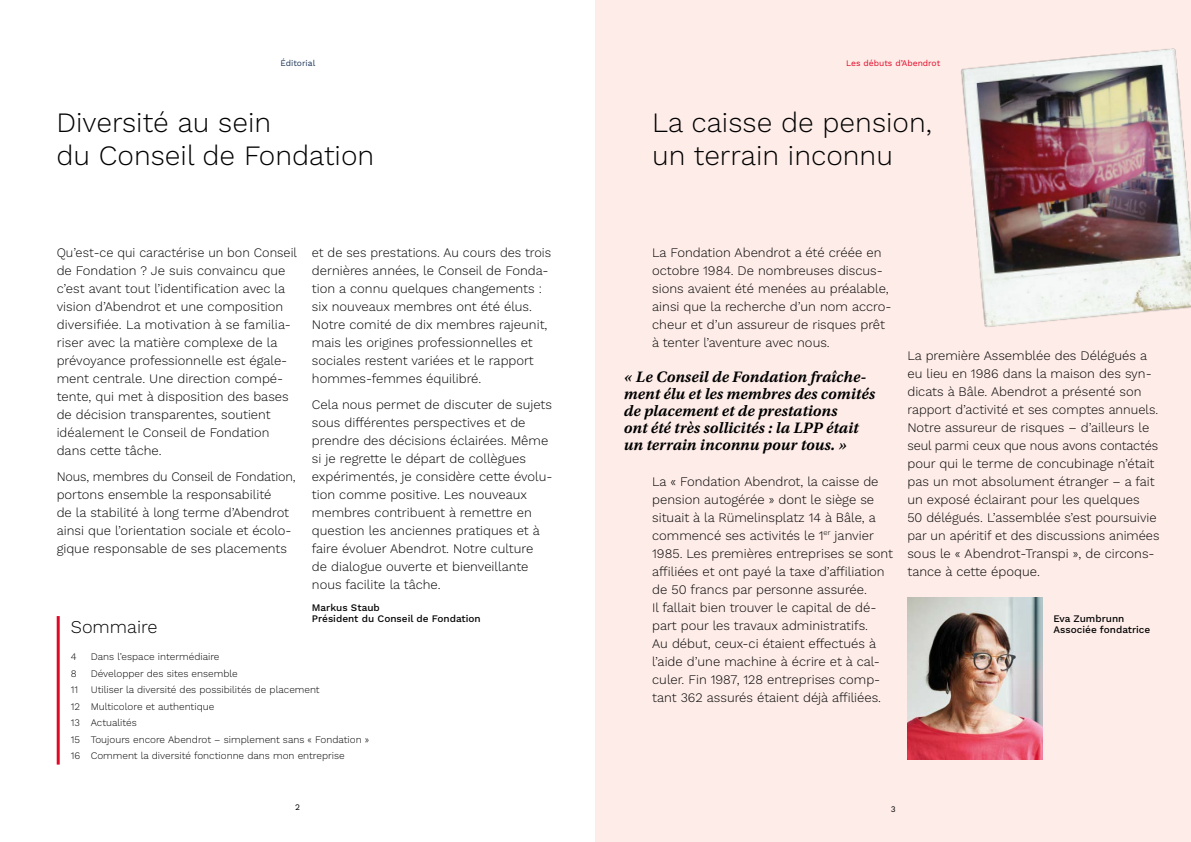
<style>
.page{position:relative;width:1191px;height:842px;background:#fff}
.page>*{position:absolute;margin:0;border:0;box-sizing:border-box;transform-origin:0 0}
.t1{font:300 28px/33px "Work Sans";color:#000}
.t2{font:300 18px "Work Sans";color:#000}
.t3{font:16px/17px "Utopia Std Semibold Capt It";color:#000}
.t4{font:300 13px/18px "Work Sans";color:#000}
.t5{font:300 10px/16.5px "Work Sans";color:#000}
.t6{font:500 10px/11px "Work Sans";color:#000}
.t7{font:8.5px "Work Sans";color:#e10727}
.t8{font:8.5px "Work Sans";color:#1a3357}
.t9{font:8.5px "Work Sans";color:#000}
</style>
<div class="page">
<div style="left:595px;top:0;width:596px;height:842px;background:#fdece7"></div>
<hr style="left:57px;top:616px;width:3px;height:149px;background:#e10727">
<img style="left:961px;top:48px;width:230px;height:279px">
<img style="left:907px;top:597px;width:135px;height:162px">
<p class="t8" style="left:280px;top:58px;width:36px">Éditorial</p>
<p class="t7" style="left:846px;top:58px;width:96px">Les débuts d’Abendrot</p>
<h1 class="t1" style="left:56px;top:107px;width:319px">Diversité au sein<br>du Conseil de Fondation</h1>
<h1 class="t1" style="left:652px;top:107px;width:281px">La caisse de pension, un terrain inconnu</h1>
<p class="t4" style="left:57px;top:244px;width:242px">Qu’est-ce qui caractérise un bon Conseil de Fondation ? Je suis convaincu que c’est avant tout l’identification avec la vision d’Abendrot et une composition diversifiée. La motivation à se familia&shy;riser avec la matière complexe de la prévoyance professionnelle est égale&shy;ment centrale. Une direction compé&shy;tente, qui met à disposition des bases de décision transparentes, soutient idéalement le Conseil de Fondation dans cette tâche.</p>
<p class="t4" style="left:57px;top:468px;width:240px">Nous, membres du Conseil de Fondation, portons ensemble la responsabilité<br>de la stabilité à long terme d’Abendrot ainsi que l’orientation sociale et écolo&shy;gique responsable de ses placements</p>
<p class="t4" style="left:312px;top:244px;width:241px">et de ses prestations. Au cours des trois dernières années, le Conseil de Fonda&shy;tion a connu quelques changements : six nouveaux membres ont été élus.<br>Notre comité de dix membres rajeunit, mais les origines professionnelles et sociales restent variées et le rapport hommes-femmes équilibré.</p>
<p class="t4" style="left:312px;top:396px;width:242px">Cela nous permet de discuter de sujets sous différentes perspectives et de prendre des décisions éclairées. Même si je regrette le départ de collègues expérimentés, je considère cette évolu&shy;tion comme positive. Les nouveaux membres contribuent à remettre en question les anciennes pratiques et à faire évoluer Abendrot. Notre culture<br>de dialogue ouverte et bienveillante nous facilite la tâche.</p>
<p class="t6" style="left:312px;top:602px;width:170px">Markus Staub<br>Président du Conseil de Fondation</p>
<h2 class="t2" style="left:71px;top:616px;width:88px">Sommaire</h2>
<p class="t5" style="left:71px;top:649px;width:7px">4</p>
<p class="t5" style="left:91px;top:649px;width:130px">Dans l’espace intermédiaire</p>
<p class="t5" style="left:71px;top:665px;width:7px">8</p>
<p class="t5" style="left:91px;top:665px;width:148px">Développer des sites ensemble</p>
<p class="t5" style="left:71px;top:682px;width:9px">11</p>
<p class="t5" style="left:71px;top:682px;width:300px;text-indent:20px">Utiliser la diversité des possibilités de placement<br>12 Multicolore et authentique<br>13 Actualités<br>15 Toujours encore Abendrot – simplement sans « Fondation » 16 Comment la diversité fonctionne dans mon entreprise</p>
<p class="t4" style="left:652px;top:244px;width:241px">La Fondation Abendrot a été créée en octobre 1984. De nombreuses discus&shy;sions avaient été menées au préalable, ainsi que la recherche d’un nom accro&shy;cheur et d’un assureur de risques prêt à tenter l’aventure avec nous.</p>
<p class="t3" style="left:624px;top:369px;width:253px">« Le Conseil de Fondation fraîche&shy;ment élu et les membres des comités de placement et de prestations<br>ont été très sollicités : la LPP était un terrain inconnu pour tous. »</p>
<p class="t4" style="left:652px;top:473px;width:242px">La « Fondation Abendrot, la caisse de pension autogérée » dont le siège se situait à la Rümelinsplatz 14 à Bâle, a commencé ses activités le 1<sup>er</sup> janvier 1985. Les premières entreprises se sont affiliées et ont payé la taxe d’affiliation de 50 francs par personne assurée.<br>Il fallait bien trouver le capital de dé&shy;part pour les travaux administratifs.<br>Au début, ceux-ci étaient effectués à l’aide d’une machine à écrire et à cal&shy;culer. Fin 1987, 128 entreprises comp&shy;tant 362 assurés étaient déjà affiliées.</p>
<p class="t4" style="left:907px;top:348px;width:254px">La première Assemblée des Délégués a eu lieu en 1986 dans la maison des syn&shy;dicats à Bâle. Abendrot a présenté son rapport d’activité et ses comptes annuels.<br>Notre assureur de risques – d’ailleurs le seul parmi ceux que nous avons contactés pour qui le terme de concubinage n’était pas un mot absolument étranger – a fait un exposé éclairant pour les quelques<br>50 délégués. L’assemblée s’est poursuivie par un apéritif et des discussions animées sous le « Abendrot-Transpi », de circons&shy;tance à cette époque.</p>
<p class="t6" style="left:1053px;top:613px;width:98px">Eva Zumbrunn<br>Associée fondatrice</p>
<p class="t9" style="left:295px;top:802px;width:6px">2</p>
<p class="t9" style="left:890px;top:804px;width:6px">3</p>
</div>
